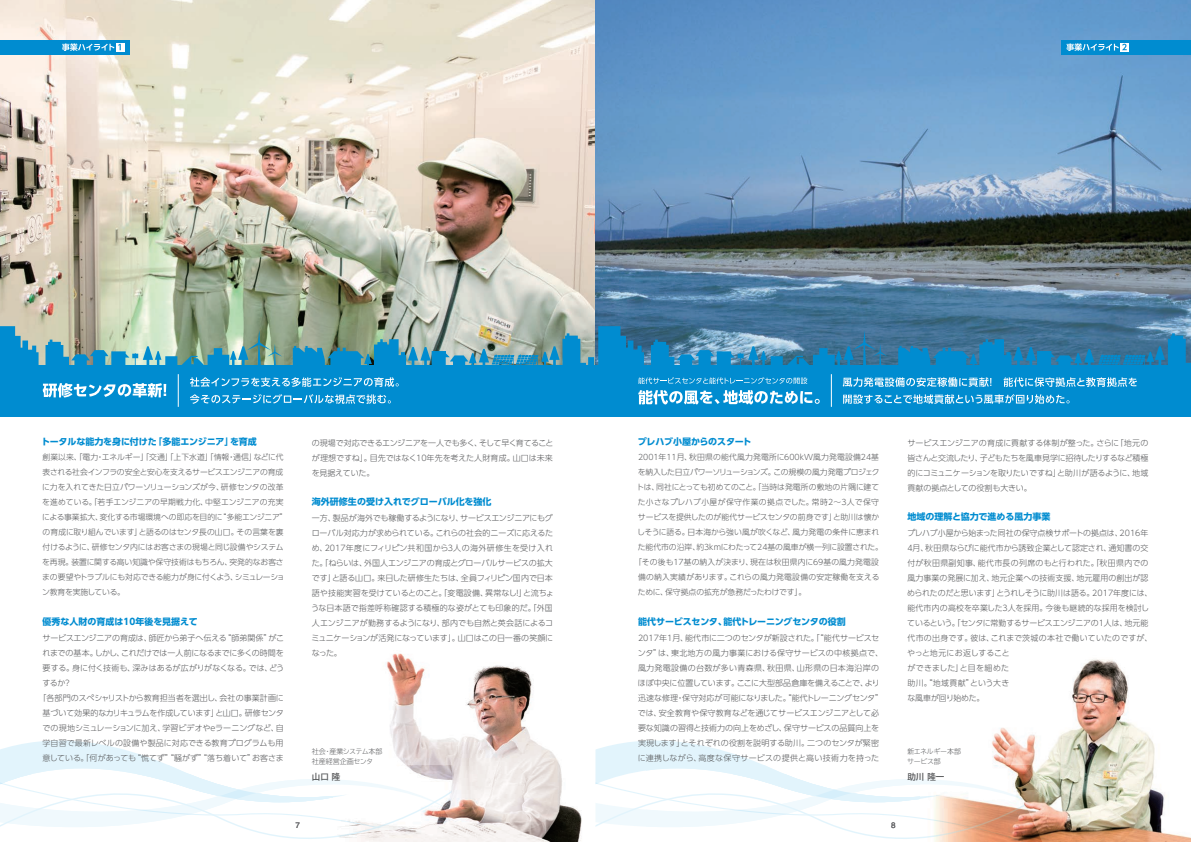
<style>
.page{position:relative;width:1191px;height:842px;background:#fff}
.page>*{position:absolute;margin:0;border:0;box-sizing:border-box;transform-origin:0 0}
.t1{font:700 9px "UD Shin Go Pro";letter-spacing:-.005em;color:#008cd0}
.t2{font:700 9px "UD Shin Go Pro";letter-spacing:-.025em;color:#008cd0}
.t3{font:700 8.5px "TBUD Go Std";color:#57585a}
.t4{font:300 8px/15px "UD Shin Go Pro";color:#57585a}
.t5{font:300 8px "UD Shin Go Pro";letter-spacing:-.03em;color:#57585a}
.t6{font:300 8px "UD Shin Go Pro";letter-spacing:-.035em;color:#57585a}
.t7{font:8px "Helvetica LT Std";color:#6c6d70}
.t8{font:300 7.8px/15px "UD Shin Go Pro";letter-spacing:-.005em;color:#57585a}
.t9{font:300 7.8px "UD Shin Go Pro";letter-spacing:-.035em;color:#57585a}
.t10{font:300 7.8px "UD Shin Go Pro";letter-spacing:.025em;color:#57585a}
.t11{font:300 7.8px "UD Shin Go Pro";letter-spacing:.035em;color:#57585a}
.t12{font:300 7.8px "UD Shin Go Pro";letter-spacing:.03em;color:#57585a}
.t13{font:300 7px/10px "TBUD Go Std Super";letter-spacing:-.025em;color:#57585a}
.t14{font:300 7px/10px "TBUD Go Std Super";letter-spacing:-.05em;color:#57585a}
</style>
<div class="page">
<img style="left:994px;top:659px;width:197px;height:183px">
<img style="left:385px;top:653px;width:197px;height:189px">
<img style="left:0;top:0;width:1191px;height:326px">
<div style="left:0;top:366px;width:595px;height:51px;background:#008cd0"></div>
<hr style="left:178px;top:374px;width:1px;height:33px;background:#fff">
<div style="left:587px;top:366px;width:604px;height:51px;background:#008cd0"></div>
<hr style="left:831px;top:374px;width:1px;height:33px;background:#fff">
<svg style="left:0;top:740px;width:453px;height:102px"></svg>
<svg style="left:595px;top:740px;width:452px;height:102px"></svg>
<svg style="left:0;top:326px;width:1191px;height:78px"></svg>
<div style="left:0;top:40px;width:130px;height:14px;background:#008cd0"></div>
<div style="left:116px;top:43px;width:8px;height:8px;background:#fff"></div>
<svg style="left:62px;top:43px;width:59px;height:8px"></svg>
<div style="left:1060px;top:40px;width:131px;height:14px;background:#008cd0"></div>
<svg style="left:1126px;top:43px;width:2px;height:8px"></svg>
<svg style="left:1066px;top:43px;width:60px;height:8px"></svg>
<p class="t1" style="left:41px;top:434px;width:217px">トータルな能力を身に付けた「多能エンジニア」を育成</p>
<p class="t8" style="left:42px;top:450px;width:247px">創業以来、「電力・エネルギー」「交通」「上下水道」「情報・通信」などに代表される社会インフラの安全と安心を支えるサービスエンジニアの育成に力を入れてきた日立パワーソリューションズが今、研修センタの改革を進めている。「若手エンジニアの早期戦力化、中堅エンジニアの充実による事業拡大、変化する市場環境への即応を目的に“多能エンジニア”の育成に取り組んでいます」と語るのはセンタ長の山口。その言葉を裏付けるように、研修センタ内にはお客さまの現場と同じ設備やシステムを再現。装置に関する高い知識や保守技術はもちろん、突発的なお客さまの要望やトラブルにも対応できる能力が身に付くよう、シミュレーション教育を実施している。</p>
<p class="t1" style="left:43px;top:614px;width:157px">優秀な人財の育成は10年後を見据えて</p>
<p class="t4" style="left:42px;top:630px;width:243px">サービスエンジニアの育成は、師匠から弟子へ伝える“師弟関係”がこ</p>
<p class="t5" style="left:42px;top:646px;width:243px">れまでの基本。しかし、これだけでは一人前になるまでに多くの時間を</p>
<p class="t4" style="left:43px;top:660px;width:243px">要する。身に付く技術も、深みはあるが広がりがなくなる。では、どう</p>
<p class="t4" style="left:42px;top:675px;width:31px">するか？</p>
<p class="t4" style="left:39px;top:690px;width:247px">「各部門のスペシャリストから教育担当者を選出し、会社の事業計画に</p>
<p class="t6" style="left:43px;top:706px;width:243px">基づいて効果的なカリキュラムを作成しています」と山口。研修センタ</p>
<p class="t4" style="left:42px;top:720px;width:243px">での現地シミュレーションに加え、学習ビデオやeラーニングなど、自</p>
<p class="t4" style="left:43px;top:735px;width:242px">学自習で最新レベルの設備や製品に対応できる教育プログラムも用</p>
<p class="t4" style="left:43px;top:750px;width:243px">意している。「何があっても“慌てず”“騒がず”“落ち着いて”お客さま</p>
<p class="t4" style="left:312px;top:435px;width:243px;text-align:justify">の現場で対応できるエンジニアを一人でも多く、そして早く育てることが理想ですね」。目先ではなく10年先を考えた人財育成。山口は未来を見据えていた。</p>
<p class="t1" style="left:312px;top:494px;width:181px">海外研修生の受け入れでグローバル化を強化</p>
<p class="t4" style="left:311px;top:510px;width:244px">一方、製品が海外でも稼働するようになり、サービスエンジニアにもグローバル対応力が求められている。これらの社会的ニーズに応えるため、2017年度にフィリピン共和国から3人の海外研修生を受け入れた。「ねらいは、外国人エンジニアの育成とグローバルサービスの拡大です」と語る山口。来日した研修生たちは、全員フィリピン国内で日本語や技能実習を受けているとのこと。「変電設備、異常なし！」と流ちょうな日本語で指差呼称確認する積極的な姿がとても印象的だ。「外国人エンジニアが勤務するようになり、部内でも自然と英会話によるコミュニケーションが活発になっています」。山口はこの日一番の笑顔になった。</p>
<p class="t13" style="left:312px;top:746px;width:72px">社会・産業システム本部社産経営企画センタ</p>
<p class="t3" style="left:312px;top:770px;width:30px">山口 隆</p>
<p class="t2" style="left:638px;top:434px;width:115px">プレハブ小屋からのスタート</p>
<p class="t8" style="left:638px;top:450px;width:242px">2001年11月、秋田県の能代風力発電所に600kW風力発電設備24基</p>
<p class="t9" style="left:638px;top:466px;width:243px">を納入した日立パワーソリューションズ。この規模の風力発電プロジェク</p>
<p class="t8" style="left:636px;top:480px;width:244px">トは、同社にとっても初めてのこと。「当時は発電所の敷地の片隅に建て</p>
<p class="t11" style="left:638px;top:496px;width:243px">た小さなプレハブ小屋が保守作業の拠点でした。常時２～３人で保守</p>
<p class="t8" style="left:638px;top:510px;width:243px">サービスを提供したのが能代サービスセンタの前身です」と助川は懐か</p>
<p class="t8" style="left:637px;top:525px;width:244px">しそうに語る。日本海から強い風が吹くなど、風力発電の条件に恵まれ</p>
<p class="t8" style="left:638px;top:540px;width:246px">た能代市の沿岸、約3kmにわたって24基の風車が横一列に設置された。</p>
<p class="t10" style="left:634px;top:556px;width:246px">「その後も17基の納入が決まり、現在は秋田県内に69基の風力発電設</p>
<p class="t12" style="left:638px;top:571px;width:243px">備の納入実績があります。これらの風力発電設備の安定稼働を支える</p>
<p class="t8" style="left:638px;top:585px;width:170px">ために、保守拠点の拡充が急務だったわけです」。</p>
<p class="t1" style="left:638px;top:614px;width:209px">能代サービスセンタ、能代トレーニングセンタの役割</p>
<p class="t4" style="left:637px;top:630px;width:247px">2017年1月、能代市に二つのセンタが新設された。「“能代サービスセンタ”は、東北地方の風力事業における保守サービスの中核拠点で、風力発電設備の台数が多い青森県、秋田県、山形県の日本海沿岸のほぼ中央に位置しています。ここに大型部品倉庫を備えることで、より迅速な修理・保守対応が可能になりました。“能代トレーニングセンタ”では、安全教育や保守教育などを通じてサービスエンジニアとして必要な知識の習得と技術力の向上をめざし、保守サービスの品質向上を実現します」とそれぞれの役割を説明する助川。二つのセンタが緊密に連携しながら、高度な保守サービスの提供と高い技術力を持った</p>
<p class="t4" style="left:907px;top:435px;width:243px;text-align:justify">サービスエンジニアの育成に貢献する体制が整った。さらに「地元の皆さんと交流したり、子どもたちを風車見学に招待したりするなど積極的にコミュニケーションを取りたいですね」と助川が語るように、地域貢献の拠点としての役割も大きい。</p>
<p class="t1" style="left:907px;top:509px;width:144px">地域の理解と協力で進める風力事業</p>
<p class="t4" style="left:907px;top:525px;width:247px">プレハブ小屋から始まった同社の保守点検サポートの拠点は、2016年<br>4月、秋田県ならびに能代市から誘致企業として認定され、通知書の交付が秋田県副知事、能代市長の列席のもと行われた。「秋田県内での風力事業の発展に加え、地元企業への技術支援、地元雇用の創出が認められたのだと思います」とうれしそうに助川は語る。2017年度には、能代市内の高校を卒業した3人を採用。今後も継続的な採用を検討しているという。「センタに常勤するサービスエンジニアの1人は、地元能代市の出身です。彼は、これまで茨城の本社で働いていたのですが、やっと地元にお返しすること<br>ができました」と目を細めた<br>助川。“地域貢献”という大き<br>な風車が回り始めた。</p>
<p class="t14" style="left:907px;top:746px;width:55px">新エネルギー本部サービス部</p>
<p class="t3" style="left:907px;top:770px;width:39px">助川 隆一</p>
<p class="t7" style="left:295px;top:820px;width:6px">7</p>
<p class="t7" style="left:891px;top:820px;width:6px">8</p>
</div>
